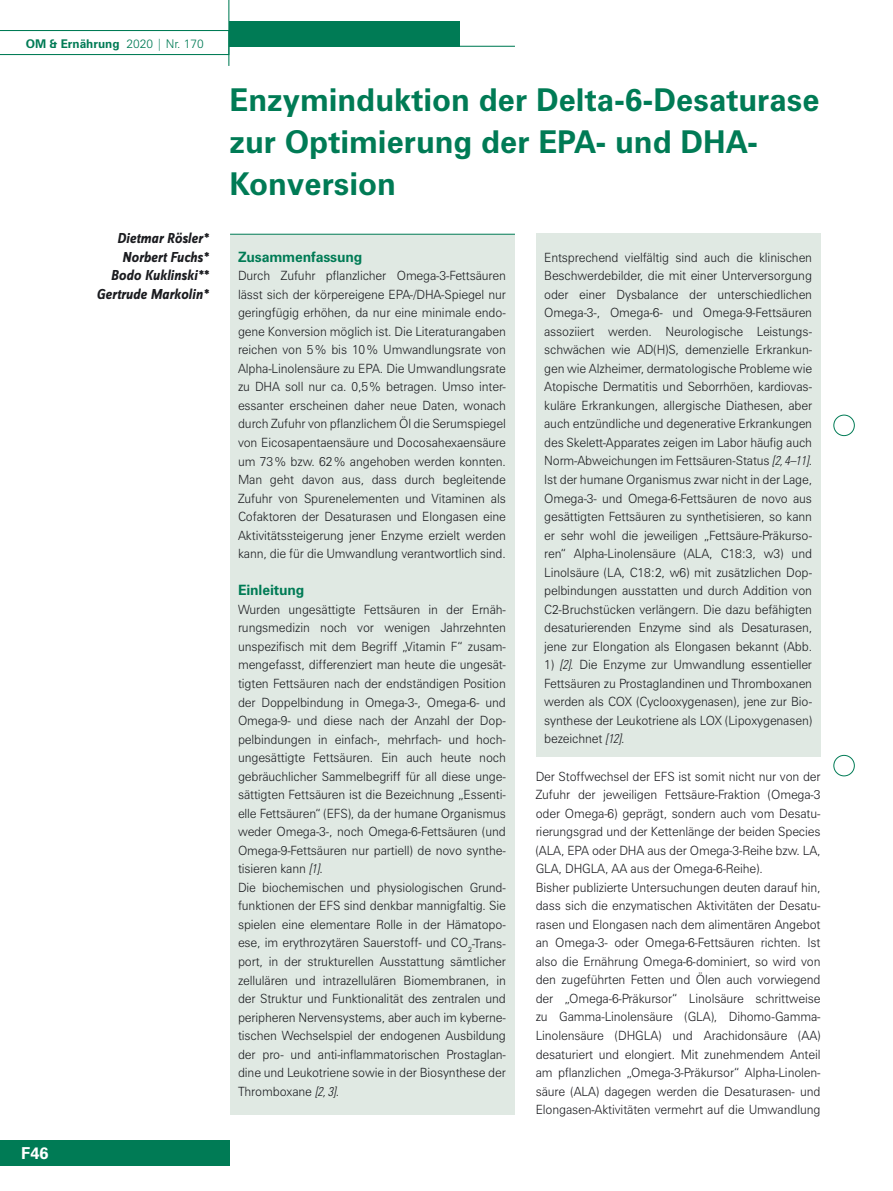
<style>
.page{position:relative;width:893px;height:1191px;background:#fff}
.page>*{position:absolute;margin:0;border:0;box-sizing:border-box;transform-origin:0 0}
.t1{font:700 31.5px/42px "Zurich BT";color:#007b55}
.t2{font:700 16.5px "Zurich BT";color:#fff}
.t3{font:italic 700 15px/18.5px "Zine Sans Dis";color:#1b1c20;text-align:right;scale:.95 1}
.t4{font:700 14.25px "Zurich BT";letter-spacing:-.01em;color:#007b55}
.t5{font:300 12.75px/18.6px "Zurich BT";letter-spacing:-.01em;color:#1b1c20;text-align:justify;scale:.95 1}
.t6{font:700 12px "Zurich BT";color:#007b55}
.s1{font-weight:300}
.s2{font-family:"Univers";font-style:italic;font-stretch:condensed}
</style>
<div class="page">
<svg style="left:0;top:30px;width:228px;height:25px"></svg>
<div style="left:229px;top:21px;width:230px;height:26px;background:#007b55"></div>
<hr style="left:228px;top:0;width:1px;height:66px;background:#007b55">
<hr style="left:457px;top:46px;width:58px;height:1px;background:#007b55">
<div style="left:833px;top:415px;width:22px;height:21px;border:1px solid #007b55;border-radius:50%"></div>
<div style="left:833px;top:755px;width:22px;height:21px;border:1px solid #007b55;border-radius:50%"></div>
<div style="left:0;top:1140px;width:230px;height:25px;background:#007b55"></div>
<div style="left:230px;top:234px;width:285px;height:880px;background:#e0e9e3"></div>
<div style="left:536px;top:234px;width:285px;height:523px;background:#e0e9e3"></div>
<hr style="left:230px;top:234px;width:285px;height:1px;background:#007b55">
<p class="t6" style="left:26px;top:36px;width:180px">OM &amp; Ernährung <span class="s1">2020 | Nr. 170</span></p>
<p class="t3" style="left:96px;top:230px;width:119px">Dietmar Rösler*<br>Norbert Fuchs*<br>Bodo Kuklinski**<br>Gertrude Markolin*</p>
<p class="t2" style="left:21px;top:1143px;width:29px">F46</p>
<h1 class="t1" style="left:229px;top:78px;width:592px">Enzyminduktion der Delta-6-Desaturase zur Optimierung der EPA- und DHA-<br>Konversion</h1>
<p class="t4" style="left:238px;top:248px;width:126px">Zusammenfassung</p>
<p class="t5" style="left:238px;top:266px;width:284px">Durch Zufuhr pflanzlicher Omega-3-Fettsäuren lässt sich der körpereigene EPA-/DHA-Spiegel nur geringfügig erhöhen, da nur eine minimale endo&shy;gene Konversion möglich ist. Die Literaturangaben reichen von 5% bis 10% Umwandlungsrate von Alpha-Linolensäure zu EPA. Die Umwandlungsrate zu DHA soll nur ca. 0,5% betragen. Umso inter&shy;essanter erscheinen daher neue Daten, wonach durch Zufuhr von pflanzlichem Öl die Serumspiegel von Eicosapentaensäure und Docosahexaensäure um 73% bzw. 62% angehoben werden konnten.<br>Man geht davon aus, dass durch begleitende Zufuhr von Spurenelementen und Vitaminen als Cofaktoren der Desaturasen und Elongasen eine Aktivitätssteigerung jener Enzyme erzielt werden kann, die für die Umwandlung verantwortlich sind.</p>
<p class="t4" style="left:238px;top:581px;width:68px">Einleitung</p>
<p class="t5" style="left:238px;top:600px;width:283px;text-align:left">Wurden ungesättigte Fettsäuren in der Ernäh&shy;rungsmedizin noch vor wenigen Jahrzehnten unspezifisch mit dem Begriff „Vitamin F“ zusam&shy;mengefasst, differenziert man heute die ungesät&shy;tigten Fettsäuren nach der endständigen Position der Doppelbindung in Omega-3-, Omega-6- und Omega-9- und diese nach der Anzahl der Dop&shy;pelbindungen in einfach-, mehrfach- und hoch&shy;ungesättigte Fettsäuren. Ein auch heute noch gebräuchlicher Sammelbegriff für all diese unge&shy;sättigten Fettsäuren ist die Bezeichnung „Essenti&shy;elle Fettsäuren“ (EFS), da der humane Organismus weder Omega-3-, noch Omega-6-Fettsäuren (und Omega-9-Fettsäuren nur partiell) de novo synthe&shy;tisieren kann <span class="s2">[1]</span>.<br>Die biochemischen und physiologischen Grund&shy;funktionen der EFS sind denkbar mannigfaltig. Sie spielen eine elementare Rolle in der Hämatopo&shy;ese, im erythrozytären Sauerstoff- und CO<sub>2</sub>-Trans&shy;port, in der strukturellen Ausstattung sämtlicher zellulären und intrazellulären Biomembranen, in der Struktur und Funktionalität des zentralen und peripheren Nervensystems, aber auch im kyberne&shy;tischen Wechselspiel der endogenen Ausbildung der pro- und anti-inflammatorischen Prostaglan&shy;dine und Leukotriene sowie in der Biosynthese der Thromboxane <span class="s2">[2, 3]</span>.</p>
<p class="t5" style="left:544px;top:248px;width:284px">Entsprechend vielfältig sind auch die klinischen Beschwerdebilder, die mit einer Unterversorgung oder einer Dysbalance der unterschiedlichen Omega-3-, Omega-6- und Omega-9-Fettsäuren assoziiert werden. Neurologische Leistungs&shy;schwächen wie AD(H)S, demenzielle Erkrankun&shy;gen wie Alzheimer, dermatologische Probleme wie Atopische Dermatitis und Seborrhöen, kardiovas&shy;kuläre Erkrankungen, allergische Diathesen, aber auch entzündliche und degenerative Erkrankungen des Skelett-Apparates zeigen im Labor häufig auch Norm-Abweichungen im Fettsäuren-Status <span class="s2">[2, 4–11]</span>.<br>Ist der humane Organismus zwar nicht in der Lage, Omega-3- und Omega-6-Fettsäuren de novo aus gesättigten Fettsäuren zu synthetisieren, so kann er sehr wohl die jeweiligen „Fettsäure-Präkurso&shy;ren“ Alpha-Linolensäure (ALA, C18:3, w3) und Linolsäure (LA, C18:2, w6) mit zusätzlichen Dop&shy;pelbindungen ausstatten und durch Addition von C2-Bruchstücken verlängern. Die dazu befähigten desaturierenden Enzyme sind als Desaturasen, jene zur Elongation als Elongasen bekannt (Abb.</p>
<p class="t5" style="left:544px;top:655px;width:283px">1) <span class="s2">[2]</span>. Die Enzyme zur Umwandlung essentieller Fettsäuren zu Prostaglandinen und Thromboxanen werden als COX (Cyclooxygenasen), jene zur Bio&shy;synthese der Leukotriene als LOX (Lipoxygenasen) bezeichnet <span class="s2">[12]</span>.</p>
<p class="t5" style="left:536px;top:766px;width:301px;text-align:left">Der Stoffwechsel der EFS ist somit nicht nur von der Zufuhr der jeweiligen Fettsäure-Fraktion (Omega-3 oder Omega-6) geprägt, sondern auch vom Desatu&shy;rierungsgrad und der Kettenlänge der beiden Species (ALA, EPA oder DHA aus der Omega-3-Reihe bzw. LA, GLA, DHGLA, AA aus der Omega-6-Reihe).<br>Bisher publizierte Untersuchungen deuten darauf hin, dass sich die enzymatischen Aktivitäten der Desatu&shy;rasen und Elongasen nach dem alimentären Angebot an Omega-3- oder Omega-6-Fettsäuren richten. Ist also die Ernährung Omega-6-dominiert, so wird von den zugeführten Fetten und Ölen auch vorwiegend der „Omega-6-Präkursor“ Linolsäure schrittweise zu Gamma-Linolensäure (GLA), Dihomo-Gamma-Linolensäure (DHGLA) und Arachidonsäure (AA) desaturiert und elongiert. Mit zunehmendem Anteil am pflanzlichen „Omega-3-Präkursor“ Alpha-Linolen&shy;säure (ALA) dagegen werden die Desaturasen- und Elongasen-Aktivitäten vermehrt auf die Umwandlung</p>
</div>
